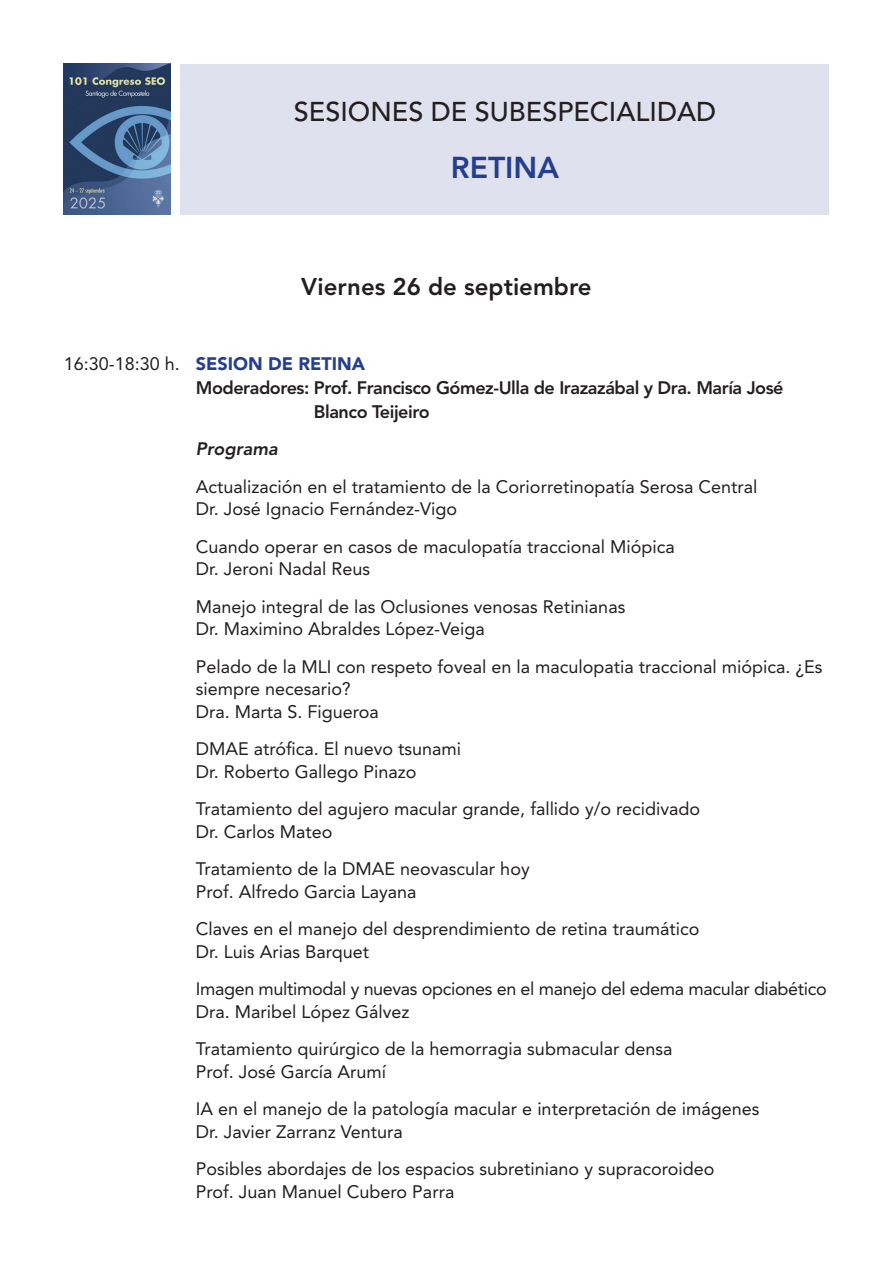
<style>
.page{position:relative;width:893px;height:1263px;background:#fff}
.page>*{position:absolute;margin:0;border:0;box-sizing:border-box;transform-origin:0 0}
.t1{font:800 30px "Avenir LT Std";color:#253f8e}
.t2{font:500 27px "Avenir LT Std";color:#231f20}
.t3{font:800 24px "Avenir LT Std";color:#231f20}
.t4{font:18px/22.5px "Avenir LT Std";color:#231f20}
.t5{font:18px/22.5px "Avenir LT Std";letter-spacing:-.02em;color:#231f20}
.t6{font:800 18px "Avenir LT Std";letter-spacing:-.025em;color:#231f20}
.t7{font:900 18px "Avenir LT Std";color:#253f8e}
.t8{font:italic 800 18px "Avenir LT Std";color:#231f20}
.s1{font-weight:400;color:#231f20}
</style>
<div class="page">
<div style="left:181px;top:64px;width:648px;height:151px;background:#e0e1ee"></div>
<img style="left:64px;top:64px;width:107px;height:151px">
<h2 class="t2" style="left:294px;top:96px;width:424px">SESIONES DE SUBESPECIALIDAD</h2>
<h1 class="t1" style="left:451px;top:150px;width:110px">RETINA</h1>
<h3 class="t3" style="left:301px;top:272px;width:292px">Viernes 26 de septiembre</h3>
<p class="t7" style="left:64px;top:352px;width:303px"><span class="s1">16:30-18:30 h.</span> SESION DE RETINA</p>
<p class="t6" style="left:196px;top:377px;width:589px">Moderadores: Prof. Francisco Gómez-Ulla de Irazazábal y Dra. María José</p>
<p class="t6" style="left:314px;top:401px;width:117px">Blanco Teijeiro</p>
<p class="t8" style="left:196px;top:438px;width:83px">Programa</p>
<p class="t4" style="left:196px;top:475px;width:563px">Actualización en el tratamiento de la Coriorretinopatía Serosa Central<br>Dr. José Ignacio Fernández-Vigo</p>
<p class="t4" style="left:196px;top:535px;width:480px">Cuando operar en casos de maculopatía traccional Miópica<br>Dr. Jeroni Nadal Reus</p>
<p class="t4" style="left:196px;top:595px;width:431px">Manejo integral de las Oclusiones venosas Retinianas<br>Dr. Maximino Abraldes López-Veiga</p>
<p class="t4" style="left:196px;top:655px;width:628px">Pelado de la MLI con respeto foveal en la maculopatia traccional miópica. ¿Es siempre necesario?<br>Dra. Marta S. Figueroa</p>
<p class="t4" style="left:196px;top:738px;width:267px">DMAE atrófica. El nuevo tsunami<br>Dr. Roberto Gallego Pinazo</p>
<p class="t4" style="left:196px;top:798px;width:506px">Tratamiento del agujero macular grande, fallido y/o recidivado<br>Dr. Carlos Mateo</p>
<p class="t4" style="left:196px;top:858px;width:335px">Tratamiento de la DMAE neovascular hoy<br>Prof. Alfredo Garcia Layana</p>
<p class="t4" style="left:196px;top:918px;width:505px">Claves en el manejo del desprendimiento de retina traumático<br>Dr. Luis Arias Barquet</p>
<p class="t5" style="left:196px;top:978px;width:632px">Imagen multimodal y nuevas opciones en el manejo del edema macular diabético<br>Dra. Maribel López Gálvez</p>
<p class="t4" style="left:196px;top:1038px;width:478px">Tratamiento quirúrgico de la hemorragia submacular densa<br>Prof. José García Arumí</p>
<p class="t4" style="left:196px;top:1098px;width:565px">IA en el manejo de la patología macular e interpretación de imágenes<br>Dr. Javier Zarranz Ventura</p>
<p class="t4" style="left:196px;top:1158px;width:520px">Posibles abordajes de los espacios subretiniano y supracoroideo<br>Prof. Juan Manuel Cubero Parra</p>
</div>
